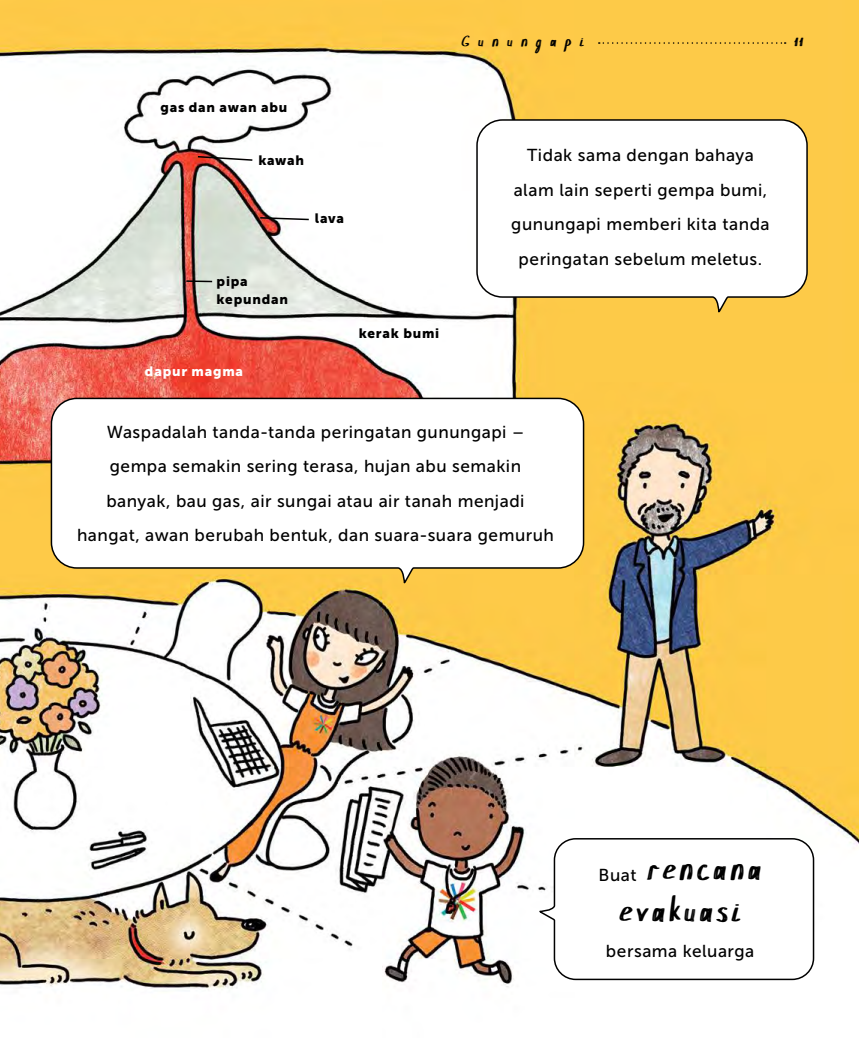
<style>
.page{position:relative;width:859px;height:1038px;background:#fff}
.page>*{position:absolute;margin:0;border:0;box-sizing:border-box;transform-origin:0 0}
.t1{font:36px/42px "Chokle";letter-spacing:.095em;color:#000;text-align:center}
.t2{font:17.25px/34.5px "Museo Sans 500";letter-spacing:.03em;color:#000;text-align:center}
.t3{font:17.25px "Chokle";letter-spacing:.485em;color:#000}
.t4{font:13.5px/18px "Museo Sans 900";letter-spacing:.055em;color:#000}
.t5{font:13.5px "Museo Sans 900";letter-spacing:.06em;color:#fff}
.s1{font-family:"Museo Sans 500";font-size:17.25px}
</style>
<div class="page">
<img style="left:0;top:0;width:859px;height:990px">
<svg style="left:50px;top:397px;width:535px;height:187px"></svg>
<svg style="left:475px;top:118px;width:333px;height:195px"></svg>
<svg style="left:538px;top:837px;width:277px;height:143px"></svg>
<svg style="left:196px;top:155px;width:58px;height:7px"></svg>
<svg style="left:259px;top:216px;width:51px;height:5px"></svg>
<hr style="left:186px;top:280px;width:26px;height:2px;background:#000">
<svg style="left:599px;top:42px;width:187px;height:2px"></svg>
<p class="t4" style="left:160px;top:98px;width:128px">gas dan awan abu</p>
<p class="t4" style="left:258px;top:151px;width:47px">kawah</p>
<p class="t4" style="left:315px;top:209px;width:31px">lava</p>
<p class="t4" style="left:217px;top:272px;width:73px">pipa kepundan</p>
<p class="t5" style="left:145px;top:364px;width:100px">dapur magma</p>
<p class="t4" style="left:359px;top:324px;width:82px">kerak bumi</p>
<p class="t3" style="left:462px;top:30px;width:124px">Gunungapi</p>
<p class="t3" style="left:794px;top:30px;width:11px">11</p>
<p class="t2" style="left:511px;top:138px;width:260px">Tidak sama dengan bahaya alam lain seperti gempa bumi, gunungapi memberi kita tanda peringatan sebelum meletus.</p>
<p class="t2" style="left:77px;top:414px;width:478px">Waspadalah tanda-tanda peringatan gunungapi – gempa semakin sering terasa, hujan abu semakin banyak, bau gas, air sungai atau air tanah menjadi hangat, awan berubah bentuk, dan suara-suara gemuruh</p>
<h1 class="t1" style="left:599px;top:849px;width:165px"><span class="s1">Buat</span> rencana evakuasi</h1>
<p class="t2" style="left:606px;top:934px;width:150px">bersama keluarga</p>
</div>
